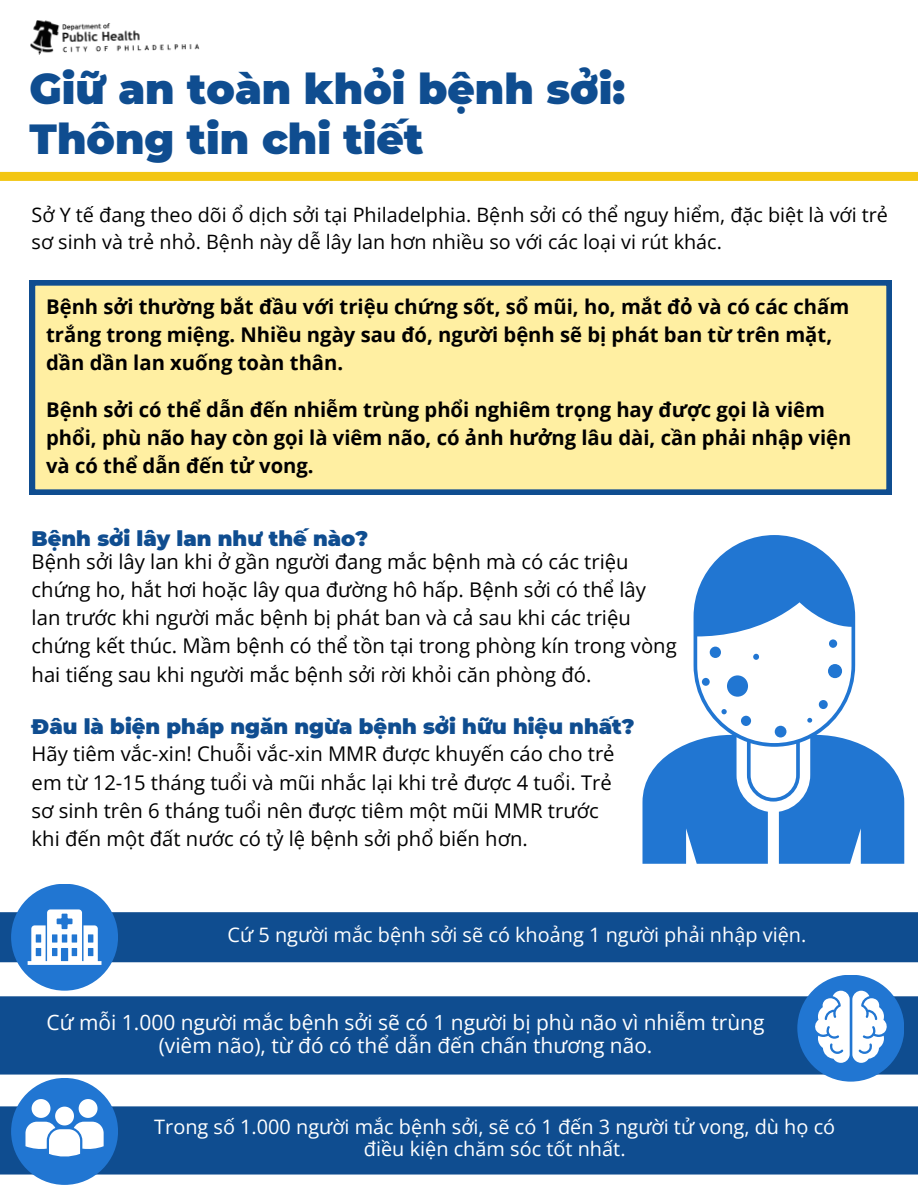
<style>
.page{position:relative;width:918px;height:1188px;background:#fff}
.page>*{position:absolute;margin:0;border:0;box-sizing:border-box;transform-origin:0 0}
.t1{font:900 42px/49.5px "Montserrat";color:#0f4d90}
.t2{font:21px/23.7px "Open Sans";color:#fff;text-align:center}
.t3{font:900 21px "Montserrat";color:#0f4d90}
.t4{font:20.25px/28.2px "Open Sans";color:#000}
.t5{font:700 20.25px/28.2px "Open Sans";color:#000}
.t6{font:19.95px/22.5px "Open Sans";color:#fff;text-align:center}
.t7{font:19.8px/27px "Open Sans";color:#000}
</style>
<div class="page">
<div style="left:0;top:172px;width:918px;height:9px;background:#f3c613"></div>
<div style="left:30px;top:280px;width:862px;height:215px;background:#ffefa2"></div>
<img style="left:30px;top:20px;width:170px;height:35px">
<div style="left:0;top:912px;width:918px;height:50px;background:#0f4d90"></div>
<div style="left:11px;top:884px;width:107px;height:107px;background:#2176d2;border-radius:50%"></div>
<div style="left:0;top:996px;width:918px;height:79px;background:#0f4d90"></div>
<svg style="left:28px;top:909px;width:74px;height:56px"></svg>
<div style="left:0;top:1106px;width:918px;height:69px;background:#0f4d90"></div>
<svg style="left:642px;top:535px;width:262px;height:329px"></svg>
<svg style="left:807px;top:718px;width:5px;height:5px"></svg>
<div style="left:829px;top:639px;width:8px;height:9px;background:#2176d2;border-radius:50%"></div>
<div style="left:11px;top:1078px;width:107px;height:107px;background:#2176d2;border-radius:50%"></div>
<svg style="left:25px;top:1099px;width:78px;height:58px"></svg>
<div style="left:797px;top:975px;width:107px;height:107px;background:#2176d2;border-radius:50%"></div>
<svg style="left:815px;top:991px;width:72px;height:72px"></svg>
<h2 class="t1" style="left:30px;top:65px;width:597px">Giữ an toàn khỏi bệnh sởi:<br>Thông tin chi tiết</h2>
<p class="t7" style="left:32px;top:201px;width:858px">Sở Y tế đang theo dõi ổ dịch sởi tại Philadelphia. Bệnh sởi có thể nguy hiểm, đặc biệt là với trẻ sơ sinh và trẻ nhỏ. Bệnh này dễ lây lan hơn nhiều so với các loại vi rút khác.</p>
<p class="t5" style="left:46px;top:292px;width:805px">Bệnh sởi thường bắt đầu với triệu chứng sốt, sổ mũi, ho, mắt đỏ và có các chấm trắng trong miệng. Nhiều ngày sau đó, người bệnh sẽ bị phát ban từ trên mặt, dần dần lan xuống toàn thân.</p>
<p class="t5" style="left:46px;top:395px;width:807px">Bệnh sởi có thể dẫn đến nhiễm trùng phổi nghiêm trọng hay được gọi là viêm phổi, phù não hay còn gọi là viêm não, có ảnh hưởng lâu dài, cần phải nhập viện và có thể dẫn đến tử vong.</p>
<h2 class="t3" style="left:32px;top:525px;width:338px">Bệnh sởi lây lan như thế nào?</h2>
<h2 class="t4" style="left:32px;top:547px;width:647px">Bệnh sởi lây lan khi ở gần người đang mắc bệnh mà có các triệu chứng ho, hắt hơi hoặc lây qua đường hô hấp. Bệnh sởi có thể lây lan trước khi người mắc bệnh bị phát ban và cả sau khi các triệu chứng kết thúc. Mầm bệnh có thể tồn tại trong phòng kín trong vòng hai tiếng sau khi người mắc bệnh sởi rời khỏi căn phòng đó.</h2>
<p class="t3" style="left:32px;top:714px;width:604px">Đâu là biện pháp ngăn ngừa bệnh sởi hữu hiệu nhất?</p>
<p class="t4" style="left:32px;top:740px;width:584px">Hãy tiêm vắc-xin! Chuỗi vắc-xin MMR được khuyến cáo cho trẻ em từ 12-15 tháng tuổi và mũi nhắc lại khi trẻ được 4 tuổi. Trẻ sơ sinh trên 6 tháng tuổi nên được tiêm một mũi MMR trước khi đến một đất nước có tỷ lệ bệnh sởi phổ biến hơn.</p>
<h1 class="t6" style="left:228px;top:923px;width:580px">Cứ 5 người mắc bệnh sởi sẽ có khoảng 1 người phải nhập viện.</h1>
<p class="t2" style="left:47px;top:1010px;width:719px">Cứ mỗi 1.000 người mắc bệnh sởi sẽ có 1 người bị phù não vì nhiễm trùng (viêm não), từ đó có thể dẫn đến chấn thương não.</p>
<h2 class="t6" style="left:154px;top:1115px;width:682px">Trong số 1.000 người mắc bệnh sởi, sẽ có 1 đến 3 người tử vong, dù họ có điều kiện chăm sóc tốt nhất.</h2>
</div>
